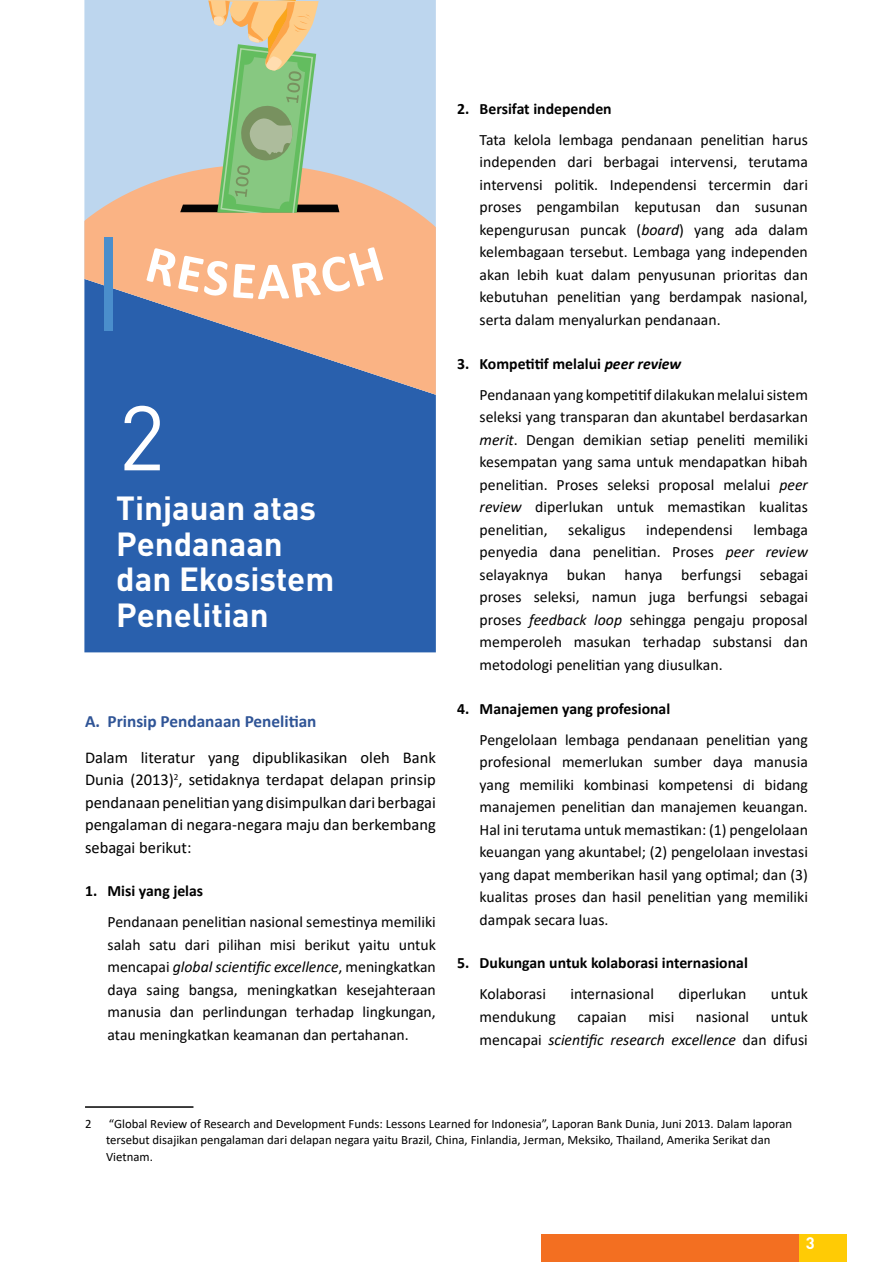
<style>
.page{position:relative;width:893px;height:1263px;background:#fff}
.page>*{position:absolute;margin:0;border:0;box-sizing:border-box;transform-origin:0 0}
.t1{font:90px "DIN";color:#fff}
.t2{font:700 33px/35.5px "DIN Pro";color:#fff}
.t3{font:700 17.25px "Calibri";color:#2f5496}
.t4{font:16.5px/22.5px "Calibri";color:#000;text-align:justify}
.t5{font:700 16.5px "DIN Pro";color:#fff}
.t6{font:15.75px/22.5px "Calibri";color:#000;text-align:justify}
.t7{font:700 15.75px "Calibri";color:#000}
.t8{font:italic 15.75px/22.5px "Calibri";color:#000;text-align:right}
.t9{font:12.75px/16.5px "Calibri";color:#000}
.s1{font-style:italic}
.s2{font-weight:700}
.s3{font-weight:700;font-style:italic}
.s4{font-style:normal}
</style>
<div class="page">
<div style="left:541px;top:1234px;width:305px;height:28px;background:#f36f21"></div>
<div style="left:799px;top:1234px;width:47px;height:28px;background:#ffcb05"></div>
<div style="left:84px;top:395px;width:352px;height:257px;background:#2960ad"></div>
<div style="left:84px;top:0;width:352px;height:165px;background:#bdd6ee"></div>
<svg style="left:84px;top:165px;width:352px;height:230px;background:#ae9b9c"></svg>
<svg style="left:180px;top:0;width:159px;height:213px;background:#b0c4a7"></svg>
<div style="left:104px;top:237px;width:9px;height:94px;background:#4a8ecc"></div>
<hr style="left:85px;top:1106px;width:108px;height:2px;background:#000">
<div style="left:146px;top:247px;width:237px;height:52px;background:#fab384"></div>
<h1 class="t1" style="left:118px;top:382px;width:48px">2</h1>
<h2 class="t2" style="left:116px;top:486px;width:219px">Tinjauan atas<br>Pendanaan dan Ekosistem<br>Penelitian</h2>
<p class="t3" style="left:85px;top:709px;width:233px">A. Prinsip Pendanaan Penelitian</p>
<p class="t4" style="left:85px;top:745px;width:352px">Dalam literatur yang dipublikasikan oleh Bank Dunia (2013)<sup>2</sup>, setidaknya terdapat delapan prinsip pendanaan penelitian yang disimpulkan dari berbagai pengalaman di negara-negara maju dan berkembang sebagai berikut:</p>
<p class="t7" style="left:85px;top:880px;width:120px">1. Misi yang jelas</p>
<p class="t6" style="left:108px;top:910px;width:330px">Pendanaan penelitian nasional semestinya memiliki salah satu dari pilihan misi berikut yaitu untuk mencapai <span class="s1">global scientific excellence</span>, meningkatkan daya saing bangsa, meningkatkan kesejahteraan manusia dan perlindungan terhadap lingkungan, atau meningkatkan keamanan dan pertahanan.</p>
<p class="t7" style="left:457px;top:98px;width:156px">2. Bersifat independen</p>
<p class="t6" style="left:480px;top:128px;width:330px">Tata kelola lembaga pendanaan penelitian harus independen dari berbagai intervensi, terutama intervensi politik. Independensi tercermin dari proses pengambilan keputusan dan susunan kepengurusan puncak (<span class="s1">board</span>) yang ada dalam kelembagaan tersebut. Lembaga yang independen akan lebih kuat dalam penyusunan prioritas dan kebutuhan penelitian yang berdampak nasional, serta dalam menyalurkan pendanaan.</p>
<p class="t6" style="left:480px;top:348px;width:330px;line-height:31px;text-indent:-23px"><span class="s2">3. Kompetitif melalui</span> <span class="s3">peer review<br></span>Pendanaan yang kompetitif dilakukan melalui sistem</p>
<p class="t6" style="left:480px;top:405px;width:330px">seleksi yang transparan dan akuntabel berdasarkan <span class="s1">merit</span>. Dengan demikian setiap peneliti memiliki kesempatan yang sama untuk mendapatkan hibah penelitian. Proses seleksi proposal melalui <span class="s1">peer review</span> diperlukan untuk memastikan kualitas penelitian,</p>
<p class="t6" style="left:480px;top:518px;width:330px;text-indent:274px">lembaga penyedia dana penelitian. Proses <span class="s1">peer review </span>selayaknya bukan hanya berfungsi sebagai proses seleksi, namun juga berfungsi sebagai proses <span class="s1">feedback loop</span> sehingga pengaju proposal memperoleh masukan terhadap substansi dan metodologi penelitian yang diusulkan.</p>
<p class="t7" style="left:457px;top:697px;width:215px">4. Manajemen yang profesional</p>
<p class="t6" style="left:480px;top:728px;width:330px">Pengelolaan lembaga pendanaan penelitian yang profesional memerlukan sumber daya manusia yang memiliki kombinasi kompetensi di bidang manajemen penelitian dan manajemen keuangan.<br>Hal ini terutama untuk memastikan: (1) pengelolaan keuangan yang akuntabel; (2) pengelolaan investasi yang dapat memberikan hasil yang optimal; dan (3) kualitas proses dan hasil penelitian yang memiliki dampak secara luas.</p>
<p class="t7" style="left:457px;top:952px;width:292px">5. Dukungan untuk kolaborasi internasional</p>
<p class="t6" style="left:480px;top:982px;width:68px">Kolaborasi</p>
<p class="t6" style="left:570px;top:982px;width:85px">internasional</p>
<p class="t6" style="left:678px;top:982px;width:70px">diperlukan</p>
<p class="t6" style="left:771px;top:982px;width:39px">untuk</p>
<p class="t6" style="left:480px;top:1005px;width:78px">mendukung</p>
<p class="t6" style="left:577px;top:1005px;width:51px">capaian</p>
<p class="t6" style="left:648px;top:1005px;width:27px">misi</p>
<p class="t6" style="left:696px;top:1005px;width:55px">nasional</p>
<p class="t6" style="left:568px;top:518px;width:59px">sekaligus</p>
<p class="t6" style="left:646px;top:518px;width:88px">independensi</p>
<p class="t8" style="left:480px;top:1005px;width:330px"><span class="s4">untuk<br>mencapai</span> scientific research excellence <span class="s4">dan difusi</span></p>
<p class="t9" style="left:85px;top:1115px;width:8px">2</p>
<p class="t9" style="left:106px;top:1115px;width:688px">“Global Review of Research and Development Funds: Lessons Learned for Indonesia”, Laporan Bank Dunia, Juni 2013. Dalam laporan tersebut disajikan pengalaman dari delapan negara yaitu Brazil, China, Finlandia, Jerman, Meksiko, Thailand, Amerika Serikat dan<br>Vietnam.</p>
<p class="t5" style="left:806px;top:1229px;width:10px">3</p>
</div>
